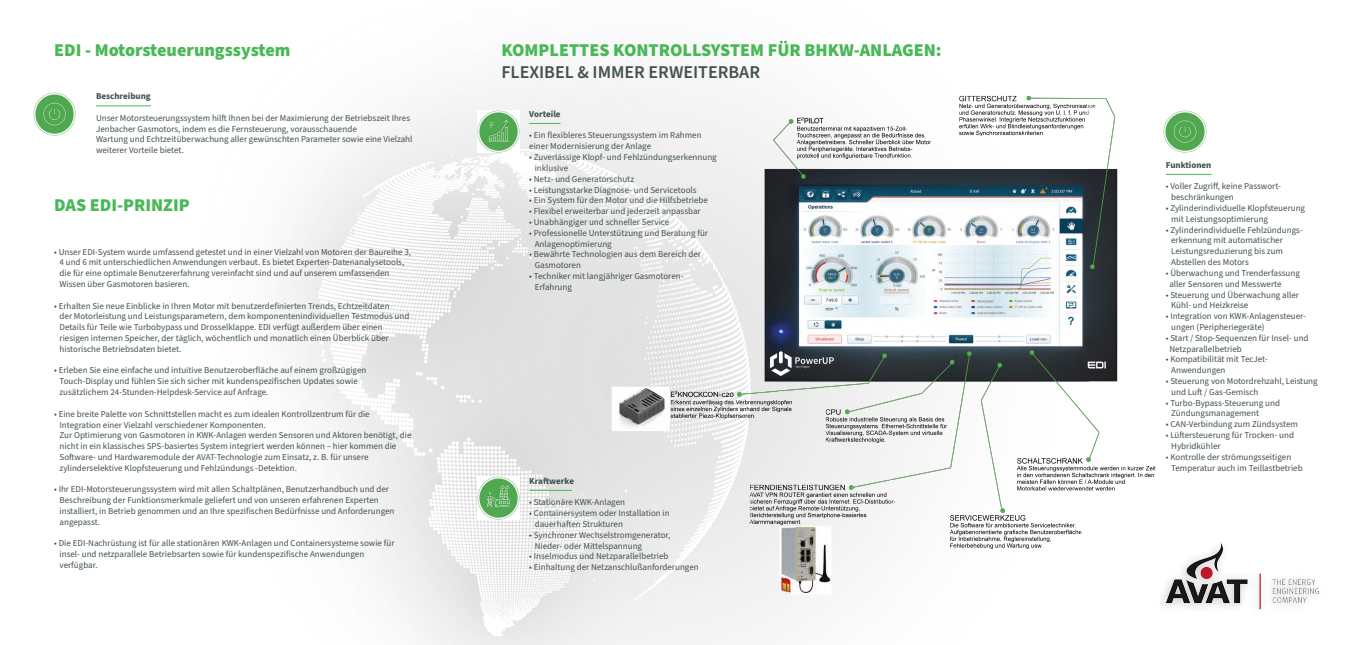
<style>
.page{position:relative;width:1353px;height:645px;background:#fff}
.page>*{position:absolute;margin:0;border:0;box-sizing:border-box;transform-origin:0 0}
.t1{font:900 18px "Source Sans Pro";color:#49b857}
.t2{font:600 18px "Source Sans Pro";color:#435151}
.t3{font:9px/10.8px "Source Sans Pro";color:#435151}
.t4{font:700 9px "Source Sans Pro";color:#435151}
</style>
<div class="page">
<img style="left:50px;top:95px;width:643px;height:549px">
<img style="left:492px;top:86px;width:720px;height:552px">
<div style="left:1156px;top:535px;width:169px;height:83px;background:#fff"></div>
<img style="left:1165px;top:543px;width:154px;height:67px">
<img style="left:477px;top:110px;width:42px;height:42px">
<img style="left:1163px;top:110px;width:43px;height:42px">
<img style="left:477px;top:476px;width:42px;height:43px">
<hr style="left:529px;top:123px;width:31px;height:1px;background:#49b857">
<hr style="left:1165px;top:174px;width:46px;height:1px;background:#49b857">
<hr style="left:529px;top:490px;width:42px;height:1px;background:#49b857">
<img style="left:33px;top:92px;width:43px;height:43px">
<hr style="left:96px;top:106px;width:55px;height:1px;background:#49b857">
<p class="t1" style="left:54px;top:38px;width:238px">EDI - Motorsteuerungssystem</p>
<p class="t4" style="left:96px;top:90px;width:56px">Beschreibung</p>
<p class="t3" style="left:96px;top:113px;width:315px">Unser Motorsteuerungssystem hilft Ihnen bei der Maximierung der Betriebszeit Ihres</p>
<p class="t3" style="left:96px;top:123px;width:262px">Jenbacher Gasmotors, indem es die Fernsteuerung, vorausschauende</p>
<p class="t3" style="left:96px;top:134px;width:318px">Wartung und Echtzeitüberwachung aller gewünschten Parameter sowie eine Vielzahl weiterer Vorteile bietet.</p>
<p class="t1" style="left:54px;top:193px;width:137px">DAS EDI-PRINZIP</p>
<p class="t3" style="left:54px;top:246px;width:358px">• Unser EDI-System wurde umfassend getestet und in einer Vielzahl von Motoren der Baureihe 3,</p>
<p class="t3" style="left:60px;top:257px;width:346px">4 und 6 mit unterschiedlichen Anwendungen verbaut. Es bietet Experten-Datenanalysetools,</p>
<p class="t3" style="left:60px;top:268px;width:331px">die für eine optimale Benutzererfahrung vereinfacht sind und auf unserem umfassenden</p>
<p class="t3" style="left:60px;top:278px;width:131px">Wissen über Gasmotoren basieren.</p>
<p class="t3" style="left:54px;top:300px;width:337px">• Erhalten Sie neue Einblicke in Ihren Motor mit benutzerdefinierten Trends, Echtzeitdaten</p>
<p class="t3" style="left:60px;top:311px;width:351px">der Motorleistung und Leistungsparametern, dem komponentenindividuellen Testmodus und</p>
<p class="t3" style="left:60px;top:322px;width:324px">Details für Teile wie Turbobypass und Drosselklappe. EDI verfügt außerdem über einen</p>
<p class="t3" style="left:60px;top:332px;width:330px">riesigen internen Speicher, der täglich, wöchentlich und monatlich einen Überblick über</p>
<p class="t3" style="left:60px;top:343px;width:123px">historische Betriebsdaten bietet.</p>
<p class="t3" style="left:54px;top:365px;width:314px">• Erleben Sie eine einfache und intuitive Benutzeroberfläche auf einem großzügigen</p>
<p class="t3" style="left:60px;top:376px;width:300px">Touch-Display und fühlen Sie sich sicher mit kundenspezifischen Updates sowie</p>
<p class="t3" style="left:60px;top:386px;width:210px">zusätzlichem 24-Stunden-Helpdesk-Service auf Anfrage.</p>
<p class="t3" style="left:54px;top:408px;width:317px">• Eine breite Palette von Schnittstellen macht es zum idealen Kontrollzentrum für die</p>
<p class="t3" style="left:60px;top:419px;width:208px">Integration einer Vielzahl verschiedener Komponenten.</p>
<p class="t3" style="left:60px;top:430px;width:353px">Zur Optimierung von Gasmotoren in KWK-Anlagen werden Sensoren und Aktoren benötigt, die</p>
<p class="t3" style="left:60px;top:440px;width:338px">nicht in ein klassisches SPS-basiertes System integriert werden können – hier kommen die</p>
<p class="t3" style="left:60px;top:451px;width:310px">Software- und Hardwaremodule der AVAT-Technologie zum Einsatz, z. B. für unsere</p>
<p class="t3" style="left:60px;top:462px;width:239px">zylinderselektive Klopfsteuerung und Fehlzündungs -Detektion.</p>
<p class="t3" style="left:54px;top:484px;width:336px">• Ihr EDI-Motorsteuerungssystem wird mit allen Schaltplänen, Benutzerhandbuch und der</p>
<p class="t3" style="left:60px;top:494px;width:321px">Beschreibung der Funktionsmerkmale geliefert und von unseren erfahrenen Experten</p>
<p class="t3" style="left:60px;top:505px;width:336px">installiert, in Betrieb genommen und an Ihre spezifischen Bedürfnisse und Anforderungen</p>
<p class="t3" style="left:60px;top:516px;width:42px">angepasst.</p>
<p class="t3" style="left:54px;top:538px;width:342px">• Die EDI-Nachrüstung ist für alle stationären KWK-Anlagen und Containersysteme sowie für</p>
<p class="t3" style="left:60px;top:548px;width:306px">insel- und netzparallele Betriebsarten sowie für kundenspezifische Anwendungen</p>
<p class="t3" style="left:60px;top:559px;width:40px">verfügbar.</p>
<p class="t1" style="left:501px;top:38px;width:441px">KOMPLETTES KONTROLLSYSTEM FÜR BHKW-ANLAGEN:</p>
<p class="t2" style="left:501px;top:60px;width:260px">FLEXIBEL &amp; IMMER ERWEITERBAR</p>
<p class="t4" style="left:529px;top:108px;width:33px">Vorteile</p>
<p class="t3" style="left:529px;top:130px;width:174px">• Ein flexibleres Steuerungssystem im Rahmen einer Modernisierung der Anlage</p>
<p class="t3" style="left:529px;top:152px;width:189px">• Zuverlässige Klopf- und Fehlzündungserkennung</p>
<p class="t3" style="left:534px;top:163px;width:35px">inklusive</p>
<p class="t3" style="left:529px;top:173px;width:106px">• Netz- und Generatorschutz</p>
<p class="t3" style="left:529px;top:184px;width:169px">• Leistungsstarke Diagnose- und Servicetools</p>
<p class="t3" style="left:529px;top:195px;width:180px">• Ein System für den Motor und die Hilfsbetriebe</p>
<p class="t3" style="left:529px;top:206px;width:173px">• Flexibel erweiterbar und jederzeit anpassbar</p>
<p class="t3" style="left:529px;top:217px;width:141px">• Unabhängiger und schneller Service</p>
<p class="t3" style="left:529px;top:227px;width:180px">• Professionelle Unterstützung und Beratung für</p>
<p class="t3" style="left:534px;top:238px;width:79px">Anlagenoptimierung</p>
<p class="t3" style="left:529px;top:249px;width:173px">• Bewährte Technologien aus dem Bereich der</p>
<p class="t3" style="left:534px;top:260px;width:48px">Gasmotoren</p>
<p class="t3" style="left:529px;top:271px;width:156px">• Techniker mit langjähriger Gasmotoren-</p>
<p class="t3" style="left:534px;top:281px;width:39px">Erfahrung</p>
<p class="t4" style="left:529px;top:474px;width:46px">Kraftwerke</p>
<p class="t3" style="left:529px;top:497px;width:97px">• Stationäre KWK-Anlagen</p>
<p class="t3" style="left:529px;top:507px;width:142px">• Containersystem oder Installation in</p>
<p class="t3" style="left:534px;top:518px;width:90px">dauerhaften Strukturen</p>
<p class="t3" style="left:529px;top:529px;width:143px">• Synchroner Wechselstromgenerator,</p>
<p class="t3" style="left:534px;top:540px;width:109px">Nieder- oder Mittelspannung</p>
<p class="t3" style="left:529px;top:551px;width:141px">• Inselmodus und Netzparallelbetrieb</p>
<p class="t3" style="left:529px;top:561px;width:171px">• Einhaltung der Netzanschlußanforderungen</p>
<p class="t4" style="left:1165px;top:158px;width:47px">Funktionen</p>
<p class="t3" style="left:1165px;top:181px;width:117px">• Voller Zugriff, keine Passwort-</p>
<p class="t3" style="left:1170px;top:192px;width:64px">beschränkungen</p>
<p class="t3" style="left:1165px;top:203px;width:141px">• Zylinderindividuelle Klopfsteuerung</p>
<p class="t3" style="left:1170px;top:213px;width:98px">mit Leistungsoptimierung</p>
<p class="t3" style="left:1165px;top:224px;width:139px">• Zylinderindividuelle Fehlzündungs-</p>
<p class="t3" style="left:1170px;top:235px;width:113px">erkennung mit automatischer</p>
<p class="t3" style="left:1170px;top:246px;width:113px">Leistungsreduzierung bis zum</p>
<p class="t3" style="left:1170px;top:257px;width:79px">Abstellen des Motors</p>
<p class="t3" style="left:1165px;top:267px;width:136px">• Überwachung und Trenderfassung</p>
<p class="t3" style="left:1169px;top:278px;width:114px">aller Sensoren und Messwerte</p>
<p class="t3" style="left:1165px;top:289px;width:135px">• Steuerung und Überwachung aller</p>
<p class="t3" style="left:1170px;top:300px;width:79px">Kühl- und Heizkreise</p>
<p class="t3" style="left:1165px;top:311px;width:142px">• Integration von KWK-Anlagensteuer-</p>
<p class="t3" style="left:1170px;top:321px;width:95px">ungen (Peripheriegeräte)</p>
<p class="t3" style="left:1165px;top:332px;width:144px">• Start / Stop-Sequenzen für Insel- und</p>
<p class="t3" style="left:1169px;top:343px;width:74px">Netzparallelbetrieb</p>
<p class="t3" style="left:1165px;top:354px;width:104px">• Kompatibilität mit TecJet-</p>
<p class="t3" style="left:1170px;top:365px;width:56px">Anwendungen</p>
<p class="t3" style="left:1165px;top:375px;width:153px">• Steuerung von Motordrehzahl, Leistung</p>
<p class="t3" style="left:1170px;top:386px;width:89px">und Luft / Gas-Gemisch</p>
<p class="t3" style="left:1165px;top:397px;width:116px">• Turbo-Bypass-Steuerung und</p>
<p class="t3" style="left:1170px;top:408px;width:89px">Zündungsmanagement</p>
<p class="t3" style="left:1165px;top:419px;width:134px">• CAN-Verbindung zum Zündsystem</p>
<p class="t3" style="left:1165px;top:429px;width:130px">• Lüftersteuerung für Trocken- und</p>
<p class="t3" style="left:1170px;top:440px;width:51px">Hybridkühler</p>
<p class="t3" style="left:1165px;top:451px;width:127px">• Kontrolle der strömungsseitigen</p>
<p class="t3" style="left:1170px;top:462px;width:133px">Temperatur auch im Teillastbetrieb</p>
</div>
